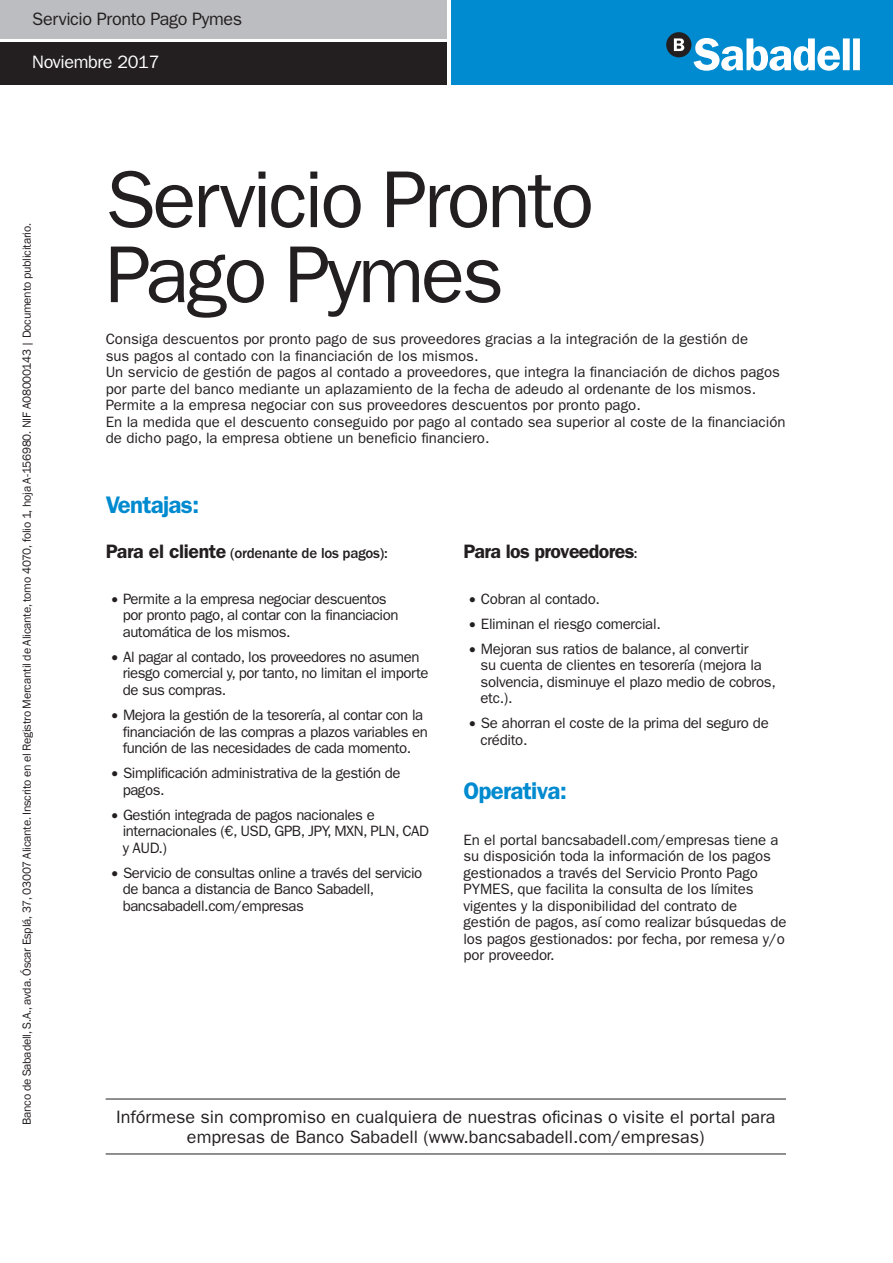
<style>
.page{position:relative;width:893px;height:1263px;background:#fff}
.page>*{position:absolute;margin:0;border:0;box-sizing:border-box;transform-origin:0 0}
.t1{font:81px/75px "ITC Franklin Gothic Std";letter-spacing:-.04em;color:#231f20}
.t2{font:600 24px "ITC Franklin Gothic Std";letter-spacing:-.03em;color:#008acf}
.t3{font:600 19.5px "ITC Franklin Gothic Std";letter-spacing:-.03em;color:#231f20}
.t4{font:18px/19.5px "ITC Franklin Gothic Std";color:#231f20;text-align:center}
.t5{font:18px "ITC Franklin Gothic Std";letter-spacing:-.02em;color:#231f20}
.t6{font:18px "ITC Franklin Gothic Std";letter-spacing:-.02em;color:#fff}
.t7{font:15px/16.5px "ITC Franklin Gothic Std";letter-spacing:-.01em;color:#231f20}
.t8{font:15px/16.5px "ITC Franklin Gothic Std";letter-spacing:-.03em;color:#231f20}
.t9{font:500 15px "ITC Franklin Gothic Std";letter-spacing:-.02em;color:#231f20}
.t10{font:12px "Franklin Gothic";letter-spacing:-.02em;color:#231f20}
.s1{font-weight:600;font-size:19.5px}
.s2{font-size:30px}
.s3{font-weight:500;font-size:15px}
</style>
<div class="page">
<div style="left:451px;top:0;width:442px;height:85px;background:#008acf"></div>
<svg style="left:694px;top:38px;width:166px;height:33px"></svg>
<div style="left:666px;top:32px;width:25px;height:25px;background:#231f20;border-radius:50%"></div>
<svg style="left:674px;top:38px;width:10px;height:13px"></svg>
<div style="left:0;top:42px;width:447px;height:43px;background:#231f20"></div>
<div style="left:0;top:0;width:447px;height:39px;background:#bcbdc0"></div>
<hr style="left:106px;top:1099px;width:680px;height:1px;background:#231f20">
<hr style="left:106px;top:1153px;width:680px;height:1px;background:#231f20">
<p class="t5" style="left:32px;top:9px;width:211px">Servicio Pronto Pago Pymes</p>
<p class="t6" style="left:32px;top:52px;width:129px">Noviembre 2017</p>
<p class="t10" style="left:19px;top:1125px;width:903px;rotate:-90deg">Banco de Sabadell, S.A., avda. Óscar Esplá, 37, 03007 Alicante. Inscrito en el Registro Mercantil de Alicante, tomo 4070, folio 1, hoja A-156980. NIF A08000143 | Documento publicitario.</p>
<h1 class="t1" style="left:106px;top:163px;width:490px">Servicio Pronto<br>Pago Pymes</h1>
<p class="t7" style="left:106px;top:331px;width:681px">Consiga descuentos por pronto pago de sus proveedores gracias a la integración de la gestión de<br>sus pagos al contado con la financiación de los mismos.<br>Un servicio de gestión de pagos al contado a proveedores, que integra la financiación de dichos pagos por parte del banco mediante un aplazamiento de la fecha de adeudo al ordenante de los mismos.<br>Permite a la empresa negociar con sus proveedores descuentos por pronto pago.<br>En la medida que el descuento conseguido por pago al contado sea superior al coste de la financiación de dicho pago, la empresa obtiene un beneficio financiero.</p>
<h2 class="t2" style="left:106px;top:490px;width:95px">Ventajas:</h2>
<p class="t9" style="left:106px;top:545px;width:284px"><span class="s1">Para el cliente</span> (ordenante de los pagos):</p>
<p class="t8" style="left:123px;top:591px;width:277px;text-indent:-17px"><span class="s2">•</span>Permite a la empresa negociar descuentos por pronto pago, al contar con la financiacion automática de los mismos.</p>
<p class="t8" style="left:123px;top:649px;width:307px;text-indent:-17px"><span class="s2">•</span>Al pagar al contado, los proveedores no asumen riesgo comercial y, por tanto, no limitan el importe de sus compras.</p>
<p class="t8" style="left:123px;top:707px;width:307px;text-indent:-17px"><span class="s2">•</span>Mejora la gestión de la tesorería, al contar con la financiación de las compras a plazos variables en función de las necesidades de cada momento.</p>
<p class="t8" style="left:123px;top:765px;width:279px;text-indent:-17px"><span class="s2">•</span>Simplificación administrativa de la gestión de pagos.</p>
<p class="t8" style="left:123px;top:806px;width:308px;text-indent:-17px"><span class="s2">•</span>Gestión integrada de pagos nacionales e internacionales (€, USD, GPB, JPY, MXN, PLN, CAD y AUD.)</p>
<p class="t8" style="left:123px;top:864px;width:301px;text-indent:-17px"><span class="s2">•</span>Servicio de consultas online a través del servicio de banca a distancia de Banco Sabadell, bancsabadell.com/empresas</p>
<h3 class="t3" style="left:463px;top:540px;width:176px">Para los proveedores<span class="s3">:</span></h3>
<p class="t7" style="left:463px;top:590px;width:138px"><span class="s2">•</span>Cobran al contado.</p>
<p class="t7" style="left:463px;top:615px;width:199px"><span class="s2">•</span>Eliminan el riesgo comercial.</p>
<p class="t7" style="left:480px;top:640px;width:297px;text-indent:-17px"><span class="s2">•</span>Mejoran sus ratios de balance, al convertir<br>su cuenta de clientes en tesorería (mejora la solvencia, disminuye el plazo medio de cobros, etc.).</p>
<p class="t7" style="left:480px;top:715px;width:290px;text-indent:-17px"><span class="s2">•</span>Se ahorran el coste de la prima del seguro de crédito.</p>
<h2 class="t2" style="left:463px;top:777px;width:105px">Operativa:</h2>
<p class="t7" style="left:463px;top:831px;width:325px">En el portal bancsabadell.com/empresas tiene a su disposición toda la información de los pagos gestionados a través del Servicio Pronto Pago PYMES, que facilita la consulta de los límites vigentes y la disponibilidad del contrato de gestión de pagos, así como realizar búsquedas de los pagos gestionados: por fecha, por remesa y/o por proveedor.</p>
<p class="t4" style="left:116px;top:1108px;width:661px">Infórmese sin compromiso en cualquiera de nuestras oficinas o visite el portal para empresas de Banco Sabadell (www.bancsabadell.com/empresas)</p>
</div>
